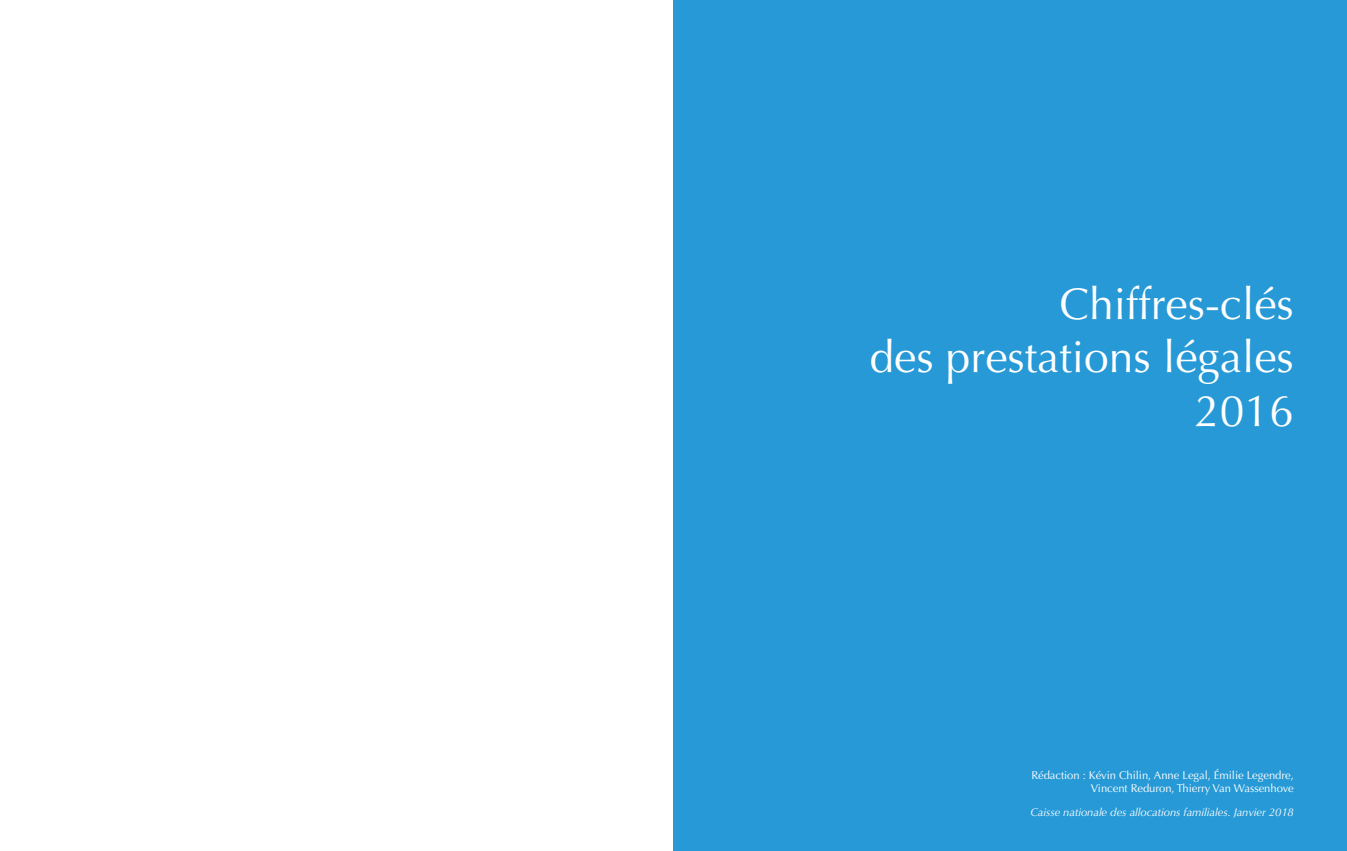
<style>
.page{position:relative;width:1347px;height:851px;background:#fff}
.page>*{position:absolute;margin:0;border:0;box-sizing:border-box;transform-origin:0 0}
.t1{font:44.38px/53.2px "Optima";color:#fff;text-align:right}
.t2{font:11.25px/13.5px "Optima";letter-spacing:-.005em;color:#fff;text-align:right}
.t3{font:italic 11.25px "Optima";letter-spacing:-.005em;color:#fff}
</style>
<div class="page">
<div style="left:673px;top:0;width:673px;height:850px;background:#2699d6"></div>
<h1 class="t1" style="left:869px;top:278px;width:426px">Chiffres-clés<br>des prestations légales<br>2016</h1>
<p class="t2" style="left:1031px;top:768px;width:264px">Rédaction : Kévin Chilin, Anne Legal, Émilie Legendre,<br>Vincent Reduron, Thierry Van Wassenhove</p>
<p class="t3" style="left:1030px;top:805px;width:265px">Caisse nationale des allocations familiales. Janvier 2018</p>
</div>
